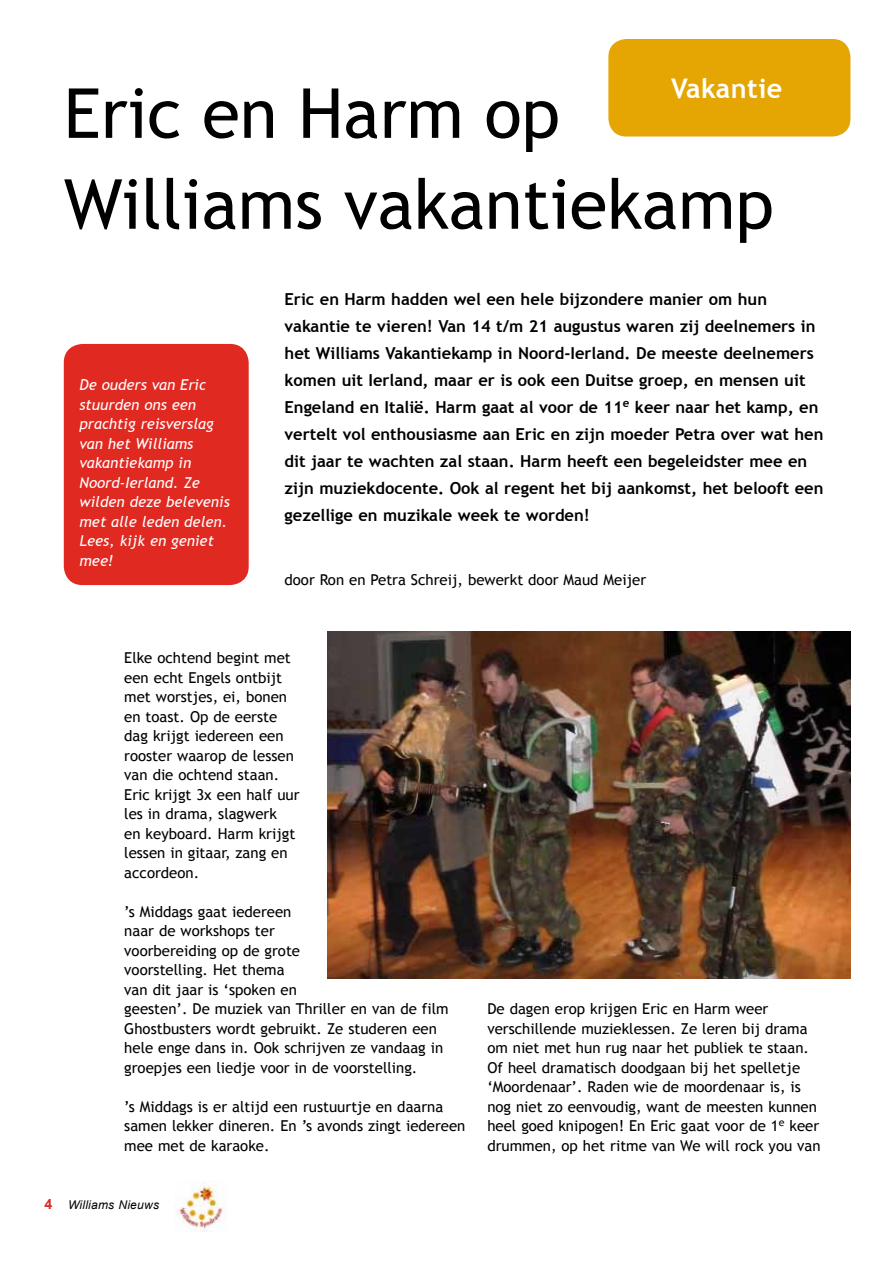
<style>
.page{position:relative;width:893px;height:1263px;background:#fff}
.page>*{position:absolute;margin:0;border:0;box-sizing:border-box;transform-origin:0 0}
.t1{font:69px/90.9px "Trebuchet MS";color:#000}
.t2{font:700 27px "Trebuchet MS";letter-spacing:.02em;color:#fff}
.t3{font:700 16.5px/27px "Trebuchet MS";color:#000}
.t4{font:15px/19.5px "Trebuchet MS";color:#000}
.t5{font:italic 15px/19.5px "Trebuchet MS";color:#fff}
.t6{font:italic 12px "Arial";letter-spacing:.02em;color:#000}
.s1{font-weight:700;font-style:normal;font-size:14.25px;color:#e02921}
</style>
<div class="page">
<img style="left:174px;top:1180px;width:52px;height:52px">
<div style="left:608px;top:39px;width:242px;height:98px;background:#e5a603;border-radius:18px"></div>
<div style="left:65px;top:345px;width:183px;height:239px;background:#e02921;border-radius:18px"></div>
<div style="left:64px;top:344px;width:185px;height:241px;border:2px solid #e02921;border-radius:18px"></div>
<img style="left:328px;top:631px;width:522px;height:348px">
<h2 class="t2" style="left:671px;top:71px;width:113px">Vakantie</h2>
<h1 class="t1" style="left:64px;top:69px;width:712px">Eric en Harm op<br>Williams vakantiekamp</h1>
<p class="t5" style="left:80px;top:375px;width:152px">De ouders van Eric stuurden ons een prachtig reisverslag van het Williams vakantiekamp in<br>Noord-Ierland. Ze wilden deze belevenis met alle leden delen.<br>Lees, kijk en geniet mee!</p>
<p class="t3" style="left:285px;top:285px;width:540px">Eric en Harm hadden wel een hele bijzondere manier om hun vakantie te vieren! Van 14 t/m 21 augustus waren zij deelnemers in het Williams Vakantiekamp in Noord-Ierland. De meeste deelnemers komen uit Ierland, maar er is ook een Duitse groep, en mensen uit Engeland en Italië. Harm gaat al voor de 11<sup>e</sup> keer naar het kamp, en vertelt vol enthousiasme aan Eric en zijn moeder Petra over wat hen dit jaar te wachten zal staan. Harm heeft een begeleidster mee en zijn muziekdocente. Ook al regent het bij aankomst, het belooft een gezellige en muzikale week te worden!</p>
<p class="t4" style="left:285px;top:570px;width:363px">door Ron en Petra Schreij, bewerkt door Maud Meijer</p>
<p class="t4" style="left:124px;top:648px;width:177px">Elke ochtend begint met een echt Engels ontbijt met worstjes, ei, bonen en toast. Op de eerste dag krijgt iedereen een rooster waarop de lessen van die ochtend staan.<br>Eric krijgt 3x een half uur les in drama, slagwerk<br>en keyboard. Harm krijgt lessen in gitaar, zang en accordeon.</p>
<p class="t4" style="left:124px;top:902px;width:326px">’s Middags gaat iedereen<br>naar de workshops ter<br>voorbereiding op de grote<br>voorstelling. Het thema<br>van dit jaar is ‘spoken en<br>geesten’. De muziek van Thriller en van de film Ghostbusters wordt gebruikt. Ze studeren een hele enge dans in. Ook schrijven ze vandaag in groepjes een liedje voor in de voorstelling.</p>
<p class="t4" style="left:124px;top:1097px;width:343px">’s Middags is er altijd een rustuurtje en daarna samen lekker dineren. En ’s avonds zingt iedereen mee met de karaoke.</p>
<p class="t6" style="left:45px;top:1197px;width:116px"><span class="s1">4</span> Williams Nieuws</p>
<p class="t4" style="left:487px;top:999px;width:335px">De dagen erop krijgen Eric en Harm weer verschillende muzieklessen. Ze leren bij drama om niet met hun rug naar het publiek te staan.<br>Of heel dramatisch doodgaan bij het spelletje ‘Moordenaar’. Raden wie de moordenaar is, is nog niet zo eenvoudig, want de meesten kunnen heel goed knipogen! En Eric gaat voor de 1<sup>e</sup> keer drummen, op het ritme van We will rock you van</p>
</div>
